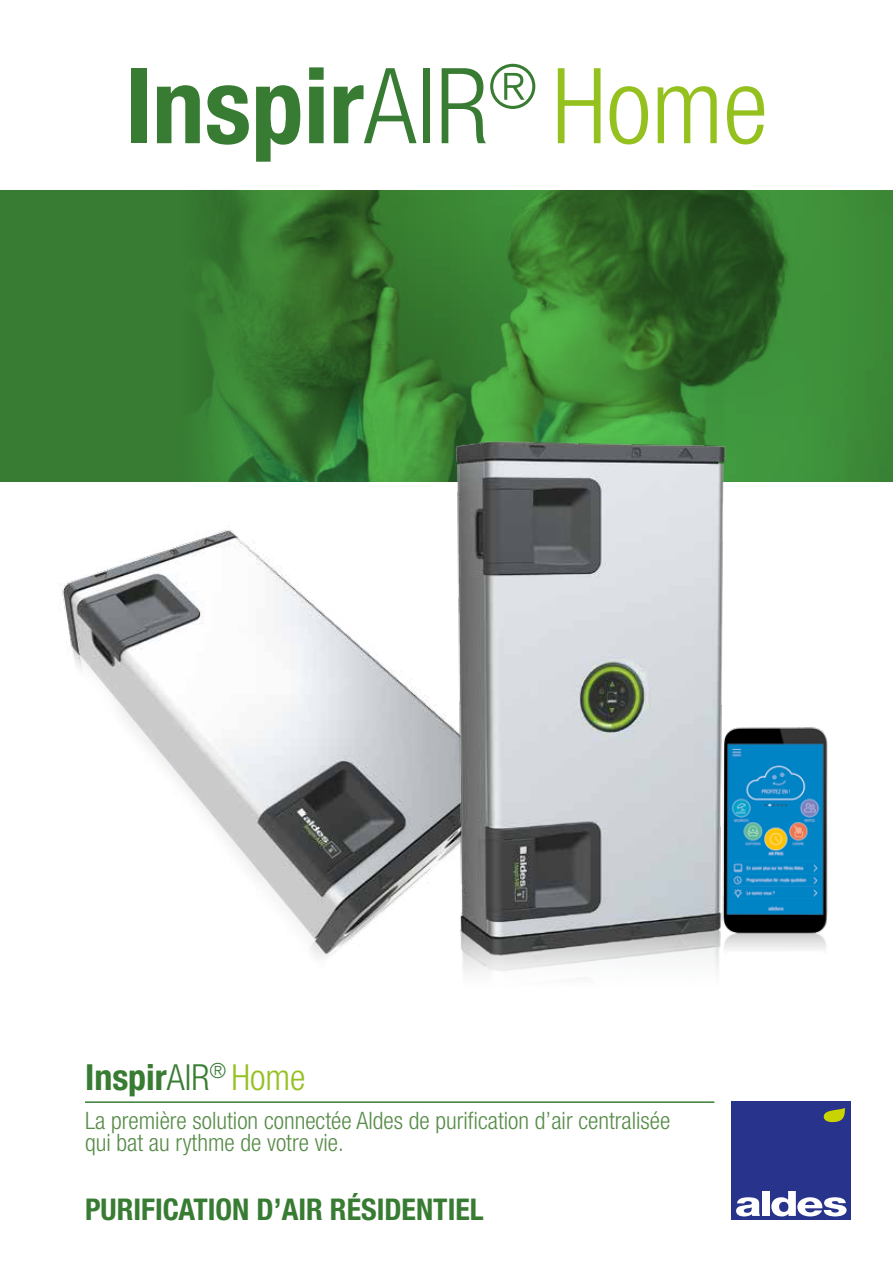
<style>
.page{position:relative;width:893px;height:1263px;background:#fff}
.page>*{position:absolute;margin:0;border:0;box-sizing:border-box;transform-origin:0 0}
.t1{font:700 condensed 105px "Helvetica Neue";color:#377c32}
.t2{font:700 condensed 36px "Helvetica Neue";color:#377c32}
.t3{font:700 condensed 30px "Helvetica Neue";color:#377c32}
.t4{font:300 condensed 24px/22.5px "Helvetica Neue LT Std";color:#588c49}
.s1{font-family:"Helvetica Neue LT Std";font-weight:300}
.s2{font-family:"Helvetica Neue LT Std";font-weight:300;color:#95c11f}
</style>
<div class="page">
<div style="left:0;top:190px;width:893px;height:292px;background:#377c32"></div>
<img style="left:205px;top:190px;width:688px;height:292px">
<div style="left:731px;top:1101px;width:119px;height:119px;background:#28348b"></div>
<svg style="left:736px;top:1197px;width:24px;height:19px"></svg>
<div style="left:762px;top:1191px;width:8px;height:25px;background:#fff"></div>
<svg style="left:771px;top:1191px;width:75px;height:25px"></svg>
<svg style="left:824px;top:1108px;width:21px;height:14px"></svg>
<hr style="left:85px;top:1101px;width:629px;height:2px;background:#377c32">
<img style="left:62px;top:530px;width:366px;height:428px">
<img style="left:428px;top:413px;width:320px;height:560px">
<img style="left:714px;top:724px;width:114px;height:247px">
<h1 class="t1" style="left:125px;top:42px;width:644px">Inspir<span class="s1">AIR</span><sup>®</sup> <span class="s2">Home</span></h1>
<h2 class="t2" style="left:85px;top:1055px;width:222px">Inspir<span class="s1">AIR</span><sup>®</sup> <span class="s2">Home</span></h2>
<p class="t4" style="left:85px;top:1108px;width:587px">La première solution connectée Aldes de purification d’air centralisée qui bat au rythme de votre vie.</p>
<p class="t3" style="left:85px;top:1191px;width:400px">PURIFICATION D’AIR RÉSIDENTIEL</p>
</div>
